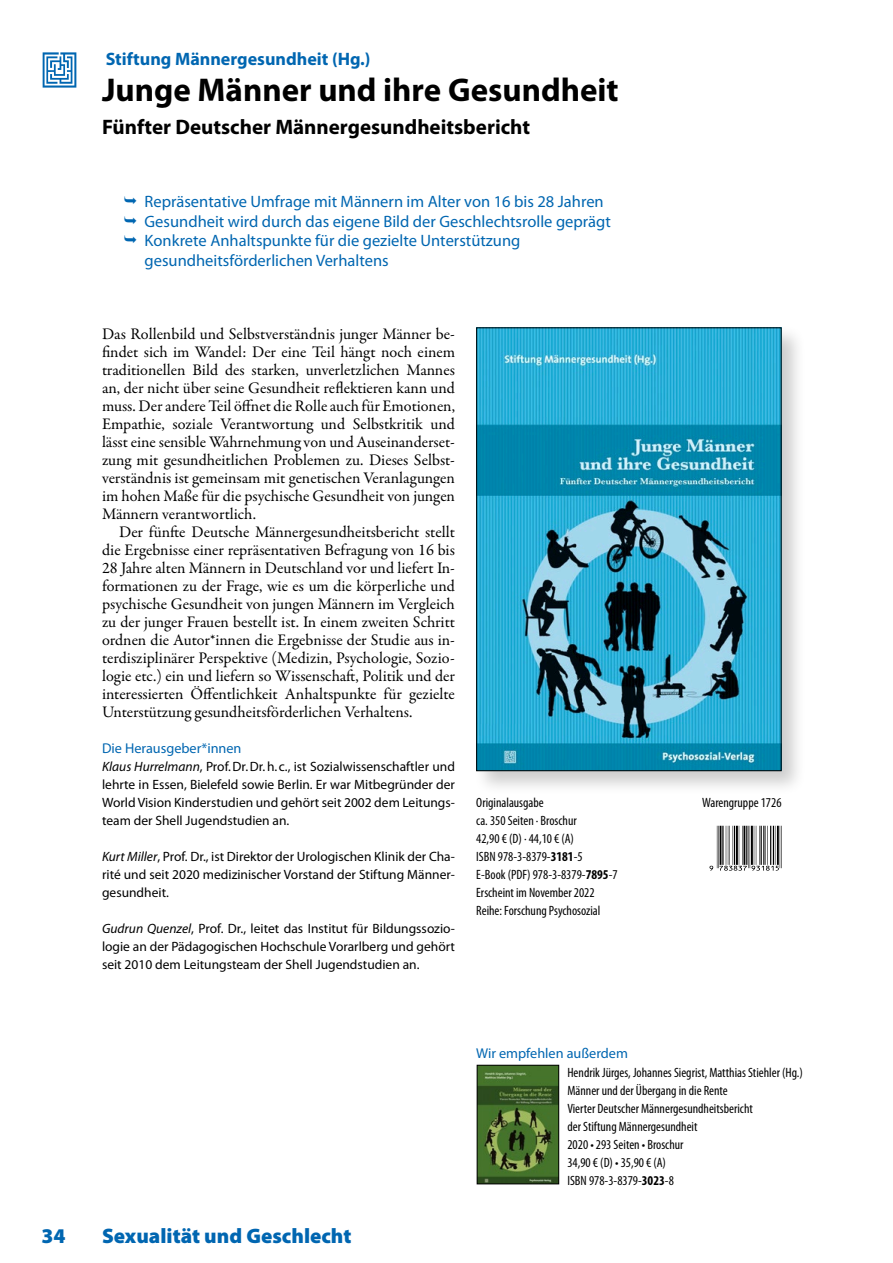
<style>
.page{position:relative;width:893px;height:1263px;background:#fff}
.page>*{position:absolute;margin:0;border:0;box-sizing:border-box;transform-origin:0 0}
.t1{font:45.15px "Ean Bwr P72 Tt";color:#000;scale:1.16 1}
.t2{font:700 33px "Myriad Pro";color:#000}
.t3{font:700 21px "Myriad Pro";color:#000}
.t4{font:900 21px "Myriad Pro";color:#0066b1}
.t5{font:700 18px "Myriad Pro";color:#0066b1}
.t6{font:16.5px/19.5px "Myriad Pro";color:#0066b1}
.t7{font:16.2px/18px "Garamond Premr Pro";letter-spacing:-.005em;color:#000;text-align:justify}
.t8{font:14.25px "Myriad Pro";color:#0066b1}
.t9{font:13.5px/18px "Myriad Pro";color:#000;text-align:justify}
.t10{font:condensed 13.5px/18px "Myriad Pro";color:#000}
.s1{font-style:italic}
.s2{font-weight:700}
</style>
<div class="page">
<svg style="left:43px;top:52px;width:33px;height:36px"></svg>
<div style="left:473px;top:324px;width:333px;height:472px;background:#000;opacity:.2"></div>
<img style="left:478px;top:329px;width:301px;height:440px">
<div style="left:476px;top:327px;width:305px;height:444px;border:1px solid #000"></div>
<img style="left:479px;top:1067px;width:78px;height:115px">
<div style="left:477px;top:1065px;width:82px;height:119px;border:1px solid #000"></div>
<p class="t5" style="left:106px;top:47px;width:266px">Stiftung Männergesundheit (Hg.)</p>
<h2 class="t2" style="left:102px;top:68px;width:518px">Junge Männer und ihre Gesundheit</h2>
<p class="t3" style="left:102px;top:114px;width:430px">Fünfter Deutscher Männergesundheitsbericht</p>
<p class="t6" style="left:145px;top:192px;width:468px">Repräsentative Umfrage mit Männern im Alter von 16 bis 28 Jahren Gesundheit wird durch das eigene Bild der Geschlechtsrolle geprägt Konkrete Anhaltspunkte für die gezielte Unterstützung gesundheitsförderlichen Verhaltens</p>
<p class="t7" style="left:102px;top:325px;width:354px">Das Rollenbild und Selbstverständnis junger Männer be&shy;findet sich im Wandel: Der eine Teil hängt noch einem traditionellen Bild des starken, unverletzlichen Mannes an, der nicht über seine Gesundheit reflektieren kann und muss. Der andere Teil öffnet die Rolle auch für Emotionen, Empathie, soziale Verantwortung und Selbstkritik und lässt eine sensible Wahrnehmung von und Auseinanderset&shy;zung mit gesundheitlichen Problemen zu. Dieses Selbst&shy;verständnis ist gemeinsam mit genetischen Veranlagungen im hohen Maße für die psychische Gesundheit von jungen Männern verantwortlich.</p>
<p class="t7" style="left:102px;top:523px;width:354px;text-indent:17px">Der fünfte Deutsche Männergesundheitsbericht stellt die Ergebnisse einer repräsentativen Befragung von 16 bis 28 Jahre alten Männern in Deutschland vor und liefert In&shy;formationen zu der Frage, wie es um die körperliche und psychische Gesundheit von jungen Männern im Vergleich zu der junger Frauen bestellt ist. In einem zweiten Schritt ordnen die Autor*innen die Ergebnisse der Studie aus in&shy;terdisziplinärer Perspektive (Medizin, Psychologie, Sozio&shy;logie etc.) ein und liefern so Wissenschaft, Politik und der interessierten Öffentlichkeit Anhaltspunkte für gezielte Unterstützung gesundheitsförderlichen Verhaltens.</p>
<p class="t8" style="left:102px;top:739px;width:141px">Die Herausgeber*innen</p>
<p class="t9" style="left:102px;top:757px;width:354px"><span class="s1">Klaus Hurrelmann</span>, Prof.Dr.Dr.h. c., ist Sozialwissenschaftler und lehrte in Essen, Bielefeld sowie Berlin. Er war Mitbegründer der World Vision Kinderstudien und gehört seit 2002 dem Leitungs&shy;team der Shell Jugendstudien an.</p>
<p class="t9" style="left:102px;top:847px;width:354px"><span class="s1">Kurt Miller</span>, Prof. Dr., ist Direktor der Urologischen Klinik der Cha&shy;rité und seit 2020 medizinischer Vorstand der Stiftung Männer&shy;gesundheit.</p>
<p class="t9" style="left:102px;top:919px;width:354px"><span class="s1">Gudrun Quenzel</span>, Prof. Dr., leitet das Institut für Bildungssozio&shy;logie an der Pädagogischen Hochschule Vorarlberg und gehört seit 2010 dem Leitungsteam der Shell Jugendstudien an.</p>
<p class="t10" style="left:476px;top:793px;width:143px">Originalausgabe<br>ca. 350 Seiten · Broschur<br>42,90 € (D) · 44,10 € (A)<br>ISBN 978-3-8379-<span class="s2">3181</span>-5<br>E-Book (PDF) 978-3-8379-<span class="s2">7895</span>-7<br>Erscheint im November 2022<br>Reihe: Forschung Psychosozial</p>
<p class="t10" style="left:702px;top:793px;width:81px">Warengruppe 1726</p>
<h1 class="t1" style="left:702px;top:826px;width:70px">,!7ID8D7-jdbibf!</h1>
<p class="t4" style="left:41px;top:1221px;width:26px">34</p>
<p class="t4" style="left:102px;top:1221px;width:251px">Sexualität und Geschlecht</p>
<p class="t8" style="left:476px;top:1044px;width:153px">Wir empfehlen außerdem</p>
<p class="t10" style="left:567px;top:1063px;width:237px">Hendrik Jürges, Johannes Siegrist, Matthias Stiehler (Hg.)<br>Männer und der Übergang in die Rente<br>Vierter Deutscher Männergesundheitsbericht<br>der Stiftung Männergesundheit<br>2020 • 293 Seiten • Broschur<br>34,90 € (D) • 35,90 € (A)<br>ISBN 978-3-8379-<span class="s2">3023</span>-8</p>
</div>
